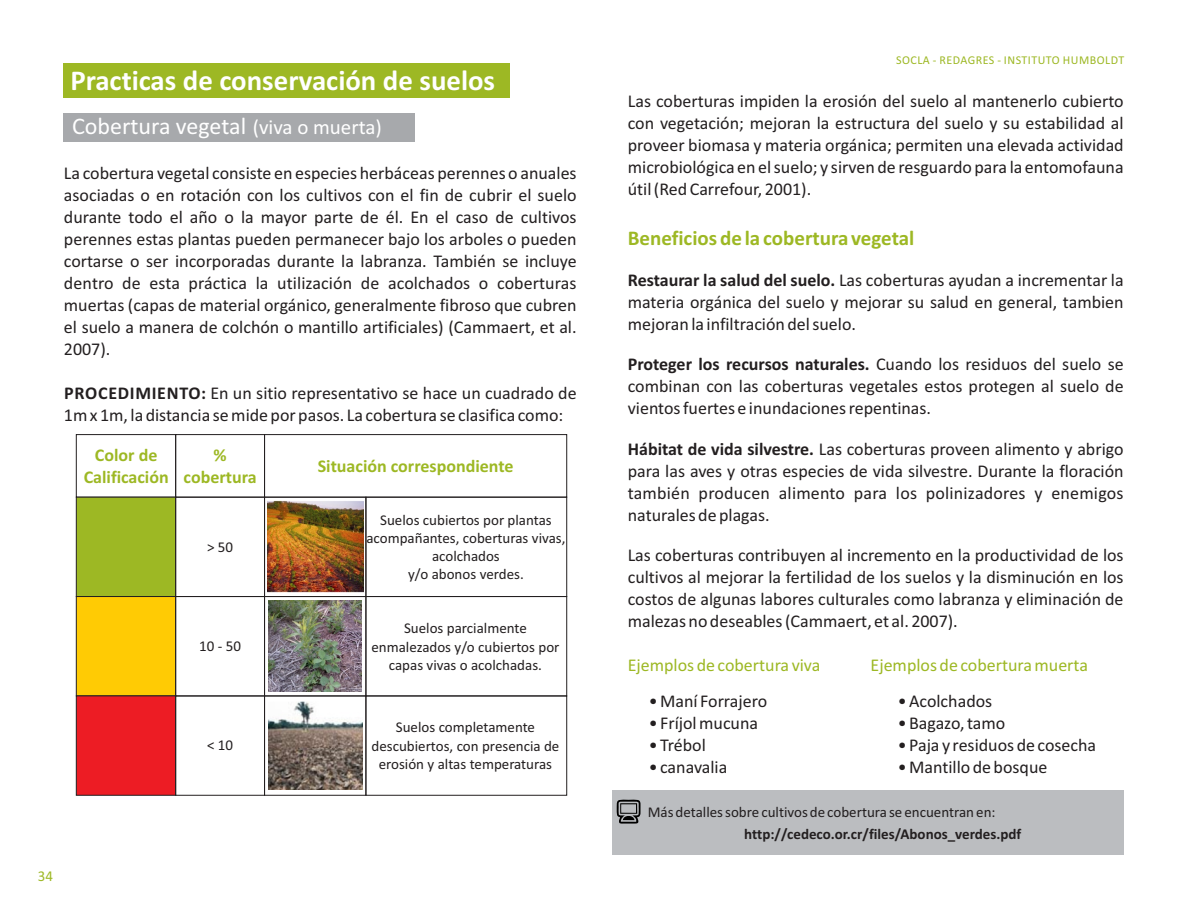
<style>
.page{position:relative;width:1188px;height:918px;background:#fff}
.page>*{position:absolute;margin:0;border:0;box-sizing:border-box;transform-origin:0 0}
.t1{font:700 28.8px "Calibri";color:#fff}
.t2{font:24px "Calibri";color:#fff}
.t3{font:700 21px "Calibri";color:#9db824}
.t4{font:18px/21.9px "Calibri";color:#231f20;text-align:justify}
.t5{font:700 18px/21.9px "Calibri";color:#9db824;text-align:center}
.t6{font:18px "Calibri";color:#9db824}
.t7{font:15px/18.3px "Calibri";color:#231f20;text-align:center}
.t8{font:700 15px "Calibri";color:#231f20}
.t9{font:15px "Calibri";color:#9db824}
.t10{font:12px "Calibri";letter-spacing:.04em;color:#9db824}
.s1{font-size:21px}
.s2{font-weight:700}
</style>
<div class="page">
<div style="left:64px;top:113px;width:351px;height:29px;background:#a7a9ac"></div>
<div style="left:76px;top:434px;width:100px;height:64px;border:1px solid #231f20"></div>
<svg style="left:75px;top:496px;width:100px;height:300px"></svg>
<div style="left:175px;top:434px;width:90px;height:64px;border:1px solid #231f20"></div>
<div style="left:175px;top:497px;width:90px;height:100px;border:1px solid #231f20"></div>
<div style="left:175px;top:596px;width:90px;height:100px;border:1px solid #231f20"></div>
<div style="left:175px;top:696px;width:90px;height:100px;border:1px solid #231f20"></div>
<div style="left:264px;top:497px;width:102px;height:100px;border:1px solid #231f20"></div>
<div style="left:264px;top:596px;width:102px;height:100px;border:1px solid #231f20"></div>
<div style="left:264px;top:696px;width:102px;height:100px;border:1px solid #231f20"></div>
<div style="left:264px;top:434px;width:303px;height:64px;border:1px solid #231f20"></div>
<div style="left:365px;top:497px;width:202px;height:100px;border:1px solid #231f20"></div>
<div style="left:365px;top:596px;width:202px;height:100px;border:1px solid #231f20"></div>
<div style="left:365px;top:696px;width:202px;height:100px;border:1px solid #231f20"></div>
<img style="left:268px;top:702px;width:94px;height:88px">
<div style="left:64px;top:63px;width:446px;height:35px;background:#9db824"></div>
<div style="left:612px;top:790px;width:512px;height:65px;background:#bbbdc0"></div>
<svg style="left:616px;top:799px;width:25px;height:25px"></svg>
<img style="left:267px;top:501px;width:96px;height:92px">
<img style="left:269px;top:601px;width:93px;height:91px">
<h1 class="t1" style="left:70px;top:68px;width:426px">Practicas de conservación de suelos</h1>
<h2 class="t2" style="left:72px;top:116px;width:311px">Cobertura vegetal <span class="s1">(viva o muerta)</span></h2>
<p class="t4" style="left:64px;top:164px;width:514px">La cobertura vegetal consiste en especies herbáceas perennes o anuales asociadas o en rotación con los cultivos con el fin de cubrir el suelo durante todo el año o la mayor parte de él. En el caso de cultivos perennes estas plantas pueden permanecer bajo los arboles o pueden cortarse o ser incorporadas durante la labranza. También se incluye dentro de esta práctica la utilización de acolchados o coberturas muertas (capas de material orgánico, generalmente fibroso que cubren el suelo a manera de colchón o mantillo artificiales) (Cammaert, et al.<br>2007).</p>
<p class="t4" style="left:64px;top:384px;width:514px"><span class="s2">PROCEDIMIENTO:</span> En un sitio representativo se hace un cuadrado de<br>1m x 1m, la distancia se mide por pasos. La cobertura se clasifica como:</p>
<p class="t5" style="left:84px;top:446px;width:87px">Color de<br>Calificación</p>
<p class="t5" style="left:184px;top:446px;width:75px">% cobertura</p>
<p class="t5" style="left:318px;top:457px;width:197px">Situación correspondiente</p>
<p class="t7" style="left:366px;top:512px;width:201px">Suelos cubiertos por plantas acompañantes, coberturas vivas, acolchados<br>y/o abonos verdes.</p>
<p class="t7" style="left:207px;top:539px;width:28px">&gt; 50</p>
<p class="t7" style="left:199px;top:638px;width:43px">10 - 50</p>
<p class="t7" style="left:207px;top:737px;width:28px">&lt; 10</p>
<p class="t7" style="left:371px;top:620px;width:190px">Suelos parcialmente enmalezados y/o cubiertos por capas vivas o acolchadas.</p>
<p class="t7" style="left:372px;top:720px;width:189px">Suelos completamente descubiertos, con presencia de erosión y altas temperaturas</p>
<p class="t9" style="left:38px;top:870px;width:17px">34</p>
<p class="t10" style="left:896px;top:55px;width:230px">SOCLA - REDAGRES - INSTITUTO HUMBOLDT</p>
<p class="t4" style="left:628px;top:91px;width:497px">Las coberturas impiden la erosión del suelo al mantenerlo cubierto con vegetación; mejoran la estructura del suelo y su estabilidad al proveer biomasa y materia orgánica; permiten una elevada actividad microbiológica en el suelo; y sirven de resguardo para la entomofauna útil (Red Carrefour, 2001).</p>
<p class="t3" style="left:628px;top:229px;width:288px">Beneficios de la cobertura vegetal</p>
<p class="t4" style="left:628px;top:271px;width:497px"><span class="s2">Restaurar la salud del suelo.</span> Las coberturas ayudan a incrementar la materia orgánica del suelo y mejorar su salud en general, tambien mejoran la infiltración del suelo.</p>
<p class="t4" style="left:628px;top:355px;width:497px"><span class="s2">Proteger los recursos naturales.</span> Cuando los residuos del suelo se combinan con las coberturas vegetales estos protegen al suelo de vientos fuertes e inundaciones repentinas.</p>
<p class="t4" style="left:628px;top:439px;width:497px"><span class="s2">Hábitat de vida silvestre.</span> Las coberturas proveen alimento y abrigo para las aves y otras especies de vida silvestre. Durante la floración también producen alimento para los polinizadores y enemigos naturales de plagas.</p>
<p class="t4" style="left:628px;top:545px;width:497px">Las coberturas contribuyen al incremento en la productividad de los cultivos al mejorar la fertilidad de los suelos y la disminución en los costos de algunas labores culturales como labranza y eliminación de malezas no deseables (Cammaert, et al. 2007).</p>
<p class="t6" style="left:628px;top:657px;width:194px">Ejemplos de cobertura viva</p>
<p class="t6" style="left:871px;top:657px;width:219px">Ejemplos de cobertura muerta</p>
<p class="t4" style="left:649px;top:692px;width:120px">• Maní Forrajero</p>
<p class="t4" style="left:898px;top:692px;width:96px">• Acolchados</p>
<p class="t4" style="left:649px;top:714px;width:111px">• Fríjol mucuna</p>
<p class="t4" style="left:898px;top:714px;width:109px">• Bagazo, tamo</p>
<p class="t4" style="left:649px;top:736px;width:59px">• Trébol</p>
<p class="t4" style="left:898px;top:736px;width:200px">• Paja y residuos de cosecha</p>
<p class="t4" style="left:649px;top:758px;width:80px">• canavalia</p>
<p class="t4" style="left:898px;top:758px;width:151px">• Mantillo de bosque</p>
<p class="t7" style="left:648px;top:804px;width:349px">Más detalles sobre cultivos de cobertura se encuentran en:</p>
<p class="t8" style="left:744px;top:827px;width:279px">http://cedeco.or.cr/files/Abonos_verdes.pdf</p>
</div>
